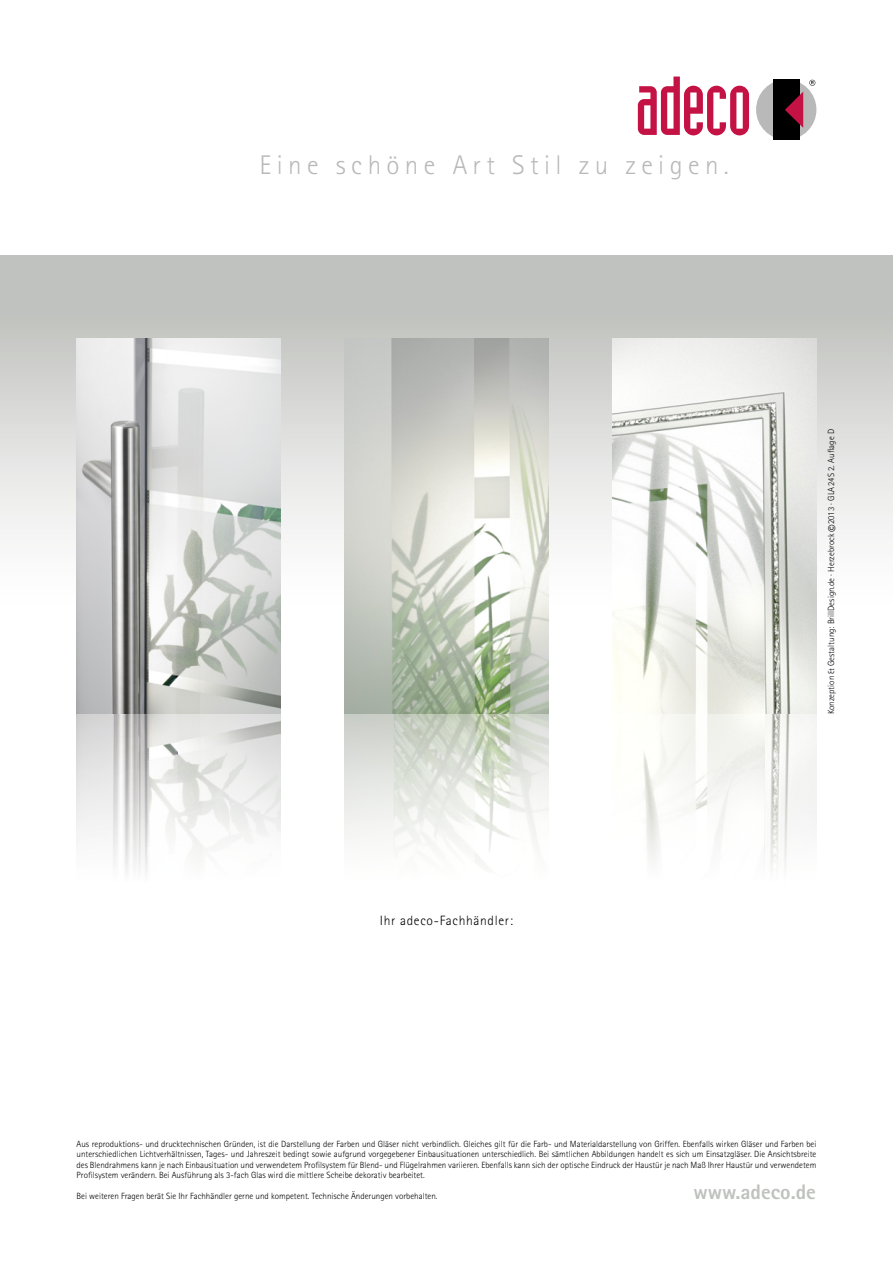
<style>
.page{position:relative;width:893px;height:1263px;background:#fff}
.page>*{position:absolute;margin:0;border:0;box-sizing:border-box;transform-origin:0 0}
.t1{font:300 27px "AT Rotis Sans Serif";letter-spacing:.2em;color:#b9b9ba}
.t2{font:800 21px "AT Rotis Sans Serif";color:#bfc2be}
.t3{font:300 13.5px "AT Rotis Sans Serif";letter-spacing:.05em;color:#000}
.t4{font:300 9px/10.5px "AT Rotis Sans Serif";color:#000;text-align:justify}
.s1{font-size:15px}
</style>
<div class="page">
<div style="left:0;top:255px;width:893px;height:357px;background:linear-gradient(to bottom,#b8bbb6,#fff)"></div>
<div style="left:756px;top:79px;width:60px;height:61px;background:#b9b9ba;border-radius:50%"></div>
<div style="left:773px;top:79px;width:27px;height:61px;background:#000"></div>
<svg style="left:785px;top:92px;width:18px;height:36px"></svg>
<svg style="left:809px;top:80px;width:6px;height:6px"></svg>
<svg style="left:638px;top:77px;width:111px;height:58px"></svg>
<img style="left:76px;top:339px;width:205px;height:534px">
<img style="left:344px;top:339px;width:205px;height:525px">
<img style="left:612px;top:339px;width:204px;height:531px">
<h1 class="t1" style="left:259px;top:154px;width:471px">Eine schöne Art Stil zu zeigen.</h1>
<h3 class="t3" style="left:380px;top:915px;width:135px">Ihr adeco-Fachhändler:</h3>
<p class="t4" style="left:827px;top:714px;width:287px;rotate:-90deg">Konzeption &amp; Gestaltung: BrillDesign.de · Herzebrock <span class="s1">©</span>2013 · GLA 24S 2. Auflage D</p>
<p class="t4" style="left:77px;top:1139px;width:741px">Aus reproduktions- und drucktechnischen Gründen, ist die Darstellung der Farben und Gläser nicht verbindlich. Gleiches gilt für die Farb- und Materialdarstellung von Griffen. Ebenfalls wirken Gläser und Farben bei unterschiedlichen Lichtverhältnissen, Tages- und Jahreszeit bedingt sowie aufgrund vorgegebener Einbausituationen unterschiedlich. Bei sämtlichen Abbildungen handelt es sich um Einsatzgläser. Die Ansichtsbreite des Blendrahmens kann je nach Einbausituation und verwendetem Profilsystem für Blend- und Flügelrahmen variieren. Ebenfalls kann sich der optische Eindruck der Haustür je nach Maß Ihrer Haustür und verwendetem Profilsystem verändern. Bei Ausführung als 3-fach Glas wird die mittlere Scheibe dekorativ bearbeitet.</p>
<p class="t4" style="left:77px;top:1191px;width:362px">Bei weiteren Fragen berät Sie Ihr Fachhändler gerne und kompetent. Technische Änderungen vorbehalten.</p>
<h2 class="t2" style="left:693px;top:1184px;width:124px">www.adeco.de</h2>
</div>
